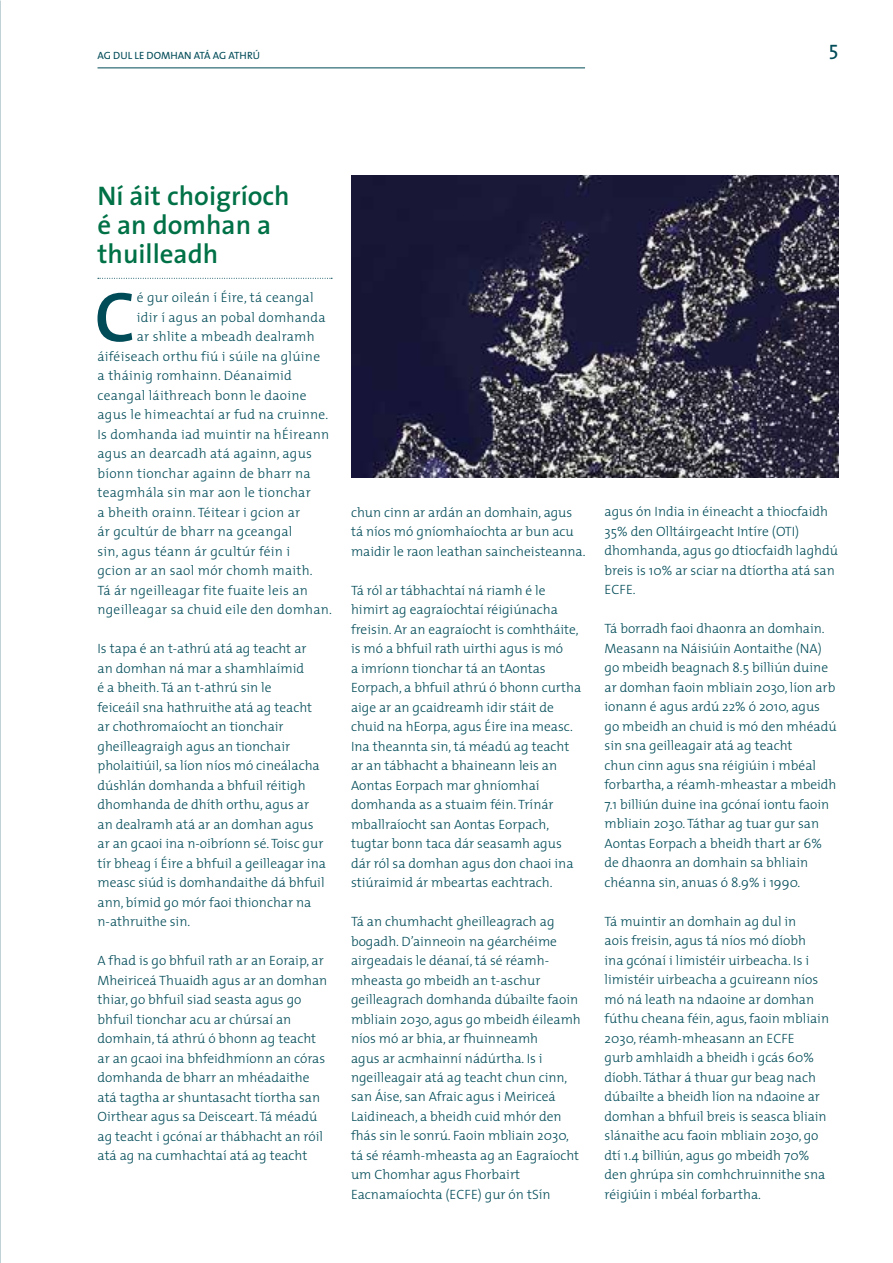
<style>
.page{position:relative;width:893px;height:1263px;background:#fff}
.page>*{position:absolute;margin:0;border:0;box-sizing:border-box;transform-origin:0 0}
.t1{font:600 71.25px "The Mix";color:#004b58}
.t2{font:600 27px/29.2px "The Sans";color:#007147}
.t3{font:21px "The Sans Caps";color:#004b58}
.t4{font:300 13.5px/19.5px "The Mix";color:#004b58}
.t5{font:300 13.5px "The Mix";letter-spacing:.02em;color:#004b58}
.t6{font:10.5px "The Sans";color:#004b58}
</style>
<div class="page">
<hr style="left:98px;top:68px;width:487px;height:1px;background:#004b58">
<svg style="left:98px;top:278px;width:234px;height:1px"></svg>
<img style="left:351px;top:176px;width:487px;height:302px">
<p class="t6" style="left:98px;top:46px;width:164px">AG DUL LE DOMHAN ATÁ AG ATHRÚ</p>
<h3 class="t3" style="left:829px;top:34px;width:11px">5</h3>
<h2 class="t2" style="left:98px;top:180px;width:194px">Ní áit choigríoch é an domhan a thuilleadh</h2>
<h1 class="t1" style="left:94px;top:258px;width:42px">C</h1>
<p class="t5" style="left:137px;top:287px;width:178px">é gur oileán í Éire, tá ceangal</p>
<p class="t5" style="left:137px;top:306px;width:190px">idir í agus an pobal domhanda</p>
<p class="t5" style="left:137px;top:326px;width:179px">ar shlite a mbeadh dealramh</p>
<p class="t5" style="left:98px;top:345px;width:224px">áiféiseach orthu fiú i súile na glúine</p>
<p class="t5" style="left:98px;top:365px;width:196px">a tháinig romhainn. Déanaimid</p>
<p class="t5" style="left:98px;top:384px;width:210px">ceangal láithreach bonn le daoine</p>
<p class="t5" style="left:98px;top:404px;width:232px">agus le himeachtaí ar fud na cruinne.</p>
<p class="t5" style="left:98px;top:423px;width:233px">Is domhanda iad muintir na hÉireann</p>
<p class="t5" style="left:98px;top:442px;width:216px">agus an dearcadh atá againn, agus</p>
<p class="t5" style="left:98px;top:462px;width:215px">bíonn tionchar againn de bharr na</p>
<p class="t5" style="left:98px;top:481px;width:215px">teagmhála sin mar aon le tionchar</p>
<p class="t5" style="left:98px;top:501px;width:204px">a bheith orainn. Téitear i gcion ar</p>
<p class="t5" style="left:98px;top:520px;width:196px">ár gcultúr de bharr na gceangal</p>
<p class="t5" style="left:98px;top:540px;width:194px">sin, agus téann ár gcultúr féin i</p>
<p class="t5" style="left:98px;top:559px;width:217px">gcion ar an saol mór chomh maith.</p>
<p class="t5" style="left:98px;top:579px;width:212px">Tá ár ngeilleagar fite fuaite leis an</p>
<p class="t5" style="left:98px;top:598px;width:236px">ngeilleagar sa chuid eile den domhan.</p>
<p class="t4" style="left:98px;top:638px;width:230px">Is tapa é an t-athrú atá ag teacht ar<br>an domhan ná mar a shamhlaímid<br>é a bheith. Tá an t-athrú sin le<br>feiceáil sna hathruithe atá ag teacht ar chothromaíocht an tionchair gheilleagraigh agus an tionchair pholaitiúil, sa líon níos mó cineálacha dúshlán domhanda a bhfuil réitigh dhomhanda de dhíth orthu, agus ar an dealramh atá ar an domhan agus ar an gcaoi ina n-oibríonn sé. Toisc gur tír bheag í Éire a bhfuil a geilleagar ina measc siúd is domhandaithe dá bhfuil ann, bímid go mór faoi thionchar na n-athruithe sin.</p>
<p class="t4" style="left:98px;top:950px;width:231px">A fhad is go bhfuil rath ar an Eoraip, ar Mheiriceá Thuaidh agus ar an domhan thiar, go bhfuil siad seasta agus go bhfuil tionchar acu ar chúrsaí an domhain, tá athrú ó bhonn ag teacht ar an gcaoi ina bhfeidhmíonn an córas domhanda de bharr an mhéadaithe atá tagtha ar shuntasacht tíortha san Oirthear agus sa Deisceart. Tá méadú ag teacht i gcónaí ar thábhacht an róil atá ag na cumhachtaí atá ag teacht</p>
<p class="t4" style="left:351px;top:502px;width:236px">chun cinn ar ardán an domhain, agus tá níos mó gníomhaíochta ar bun acu maidir le raon leathan saincheisteanna.</p>
<p class="t4" style="left:351px;top:580px;width:232px">Tá ról ar tábhachtaí ná riamh é le himirt ag eagraíochtaí réigiúnacha freisin. Ar an eagraíocht is comhtháite, is mó a bhfuil rath uirthi agus is mó<br>a imríonn tionchar tá an tAontas Eorpach, a bhfuil athrú ó bhonn curtha aige ar an gcaidreamh idir stáit de chuid na hEorpa, agus Éire ina measc.<br>Ina theannta sin, tá méadú ag teacht ar an tábhacht a bhaineann leis an Aontas Eorpach mar ghníomhaí domhanda as a stuaim féin. Trínár mballraíocht san Aontas Eorpach, tugtar bonn taca dár seasamh agus dár ról sa domhan agus don chaoi ina stiúraimid ár mbeartas eachtrach.</p>
<p class="t4" style="left:351px;top:911px;width:231px">Tá an chumhacht gheilleagrach ag bogadh. D’ainneoin na géarchéime airgeadais le déanaí, tá sé réamh&shy;mheasta go mbeidh an t-aschur geilleagrach domhanda dúbailte faoin mbliain 2030, agus go mbeidh éileamh níos mó ar bhia, ar fhuinneamh<br>agus ar acmhainní nádúrtha. Is i ngeilleagair atá ag teacht chun cinn, san Áise, san Afraic agus i Meiriceá Laidineach, a bheidh cuid mhór den fhás sin le sonrú. Faoin mbliain 2030, tá sé réamh-mheasta ag an Eagraíocht um Chomhar agus Fhorbairt Eacnamaíochta (ECFE) gur ón tSín</p>
<p class="t4" style="left:605px;top:502px;width:235px">agus ón India in éineacht a thiocfaidh<br>35% den Olltáirgeacht Intíre (OTI) dhomhanda, agus go dtiocfaidh laghdú breis is 10% ar sciar na dtíortha atá san<br>ECFE.</p>
<p class="t4" style="left:605px;top:619px;width:234px">Tá borradh faoi dhaonra an domhain.<br>Measann na Náisiúin Aontaithe (NA) go mbeidh beagnach 8.5 billiún duine ar domhan faoin mbliain 2030, líon arb ionann é agus ardú 22% ó 2010, agus go mbeidh an chuid is mó den mhéadú sin sna geilleagair atá ag teacht<br>chun cinn agus sna réigiúin i mbéal forbartha, a réamh-mheastar a mbeidh 7.1 billiún duine ina gcónaí iontu faoin mbliain 2030. Táthar ag tuar gur san Aontas Eorpach a bheidh thart ar 6% de dhaonra an domhain sa bhliain chéanna sin, anuas ó 8.9% i 1990.</p>
<p class="t4" style="left:605px;top:911px;width:226px">Tá muintir an domhain ag dul in<br>aois freisin, agus tá níos mó díobh<br>ina gcónaí i limistéir uirbeacha. Is i limistéir uirbeacha a gcuireann níos mó ná leath na ndaoine ar domhan fúthu cheana féin, agus, faoin mbliain 2030, réamh-mheasann an ECFE<br>gurb amhlaidh a bheidh i gcás 60% díobh. Táthar á thuar gur beag nach dúbailte a bheidh líon na ndaoine ar domhan a bhfuil breis is seasca bliain slánaithe acu faoin mbliain 2030, go dtí 1.4 billiún, agus go mbeidh 70% den ghrúpa sin comhchruinnithe sna réigiúin i mbéal forbartha.</p>
</div>
